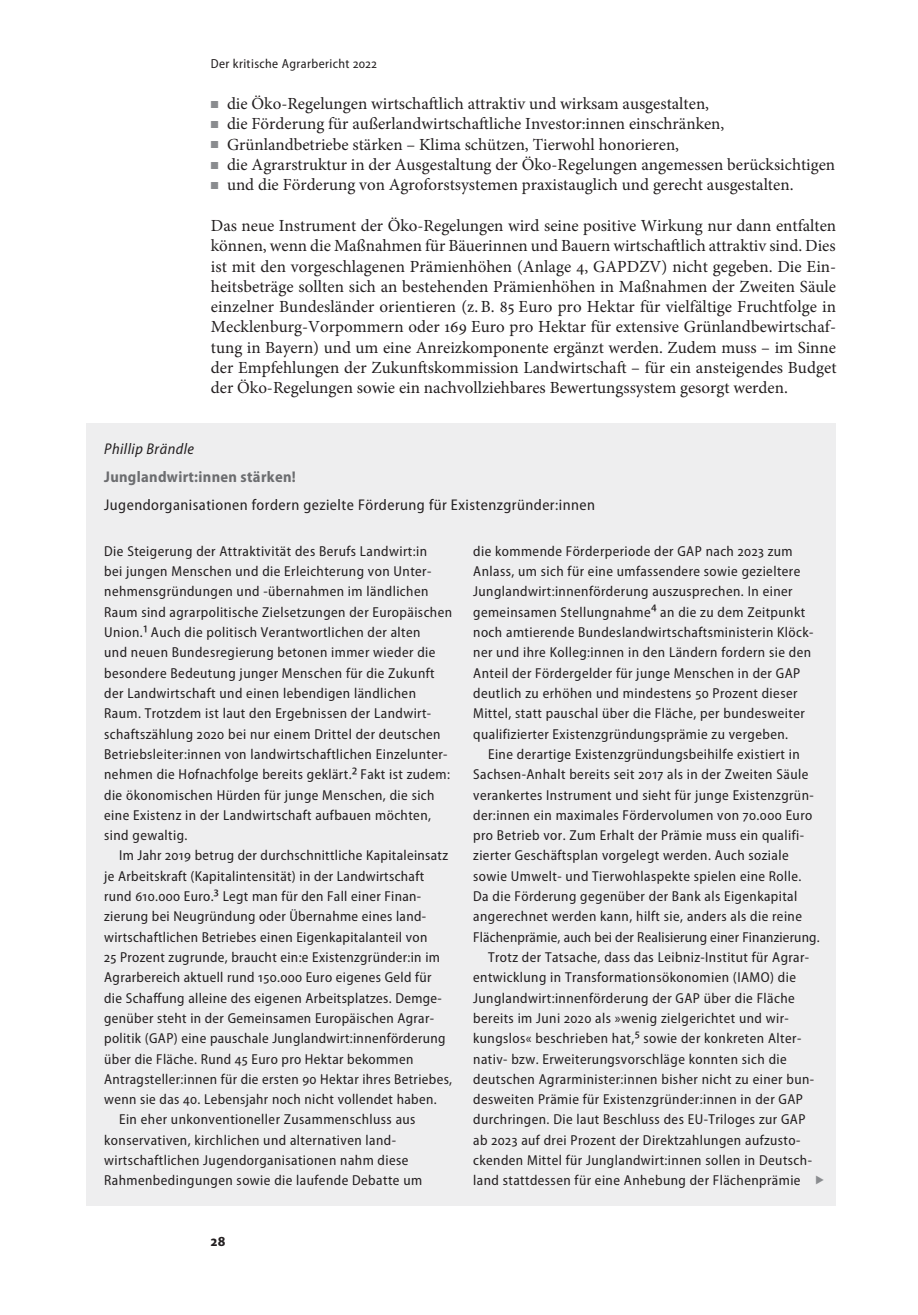
<style>
.page{position:relative;width:918px;height:1315px;background:#fff}
.page>*{position:absolute;margin:0;border:0;box-sizing:border-box;transform-origin:0 0}
.t1{font:16.97px/20.3px "Minion Pro";color:#231f20;text-align:justify}
.t2{font:semi-condensed 15.58px "Myriad Pro";letter-spacing:.03em;color:#231f20}
.t3{font:700 semi-condensed 15.58px "Myriad Pro";letter-spacing:.02em;color:#6c6d70}
.t4{font:italic semi-condensed 15.58px "Myriad Pro";letter-spacing:.03em;color:#231f20}
.t5{font:700 semi-condensed 14.88px "Myriad Pro";color:#231f20}
.t6{font:semi-condensed 14.35px/20.3px "Myriad Pro";letter-spacing:.03em;color:#231f20}
.t7{font:semi-condensed 14.35px "Myriad Pro";letter-spacing:.01em;color:#231f20}
.t8{font:semi-condensed 13.12px "Myriad Pro";letter-spacing:.03em;color:#231f20}
.s1{color:#8a8c8f}
.s2{font-size:17.5px}
</style>
<div class="page">
<div style="left:87px;top:423px;width:749px;height:782px;background:#eeeeef"></div>
<p class="t8" style="left:211px;top:57px;width:167px">Der kritische Agrarbericht 2022</p>
<p class="t1" style="left:211px;top:94px;width:500px"><span class="s1">■</span> die Öko-Regelungen wirtschaftlich attraktiv und wirksam ausgestalten,</p>
<p class="t1" style="left:211px;top:114px;width:515px"><span class="s1">■</span> die Förderung für außerlandwirtschaftliche Investor:innen einschränken,</p>
<p class="t1" style="left:211px;top:134px;width:470px"><span class="s1">■</span> Grünlandbetriebe stärken – Klima schützen, Tierwohl honorieren,</p>
<p class="t1" style="left:211px;top:154px;width:626px"><span class="s1">■</span> die Agrarstruktur in der Ausgestaltung der Öko-Regelungen angemessen berücksichtigen</p>
<p class="t1" style="left:211px;top:175px;width:584px"><span class="s1">■</span> und die Förderung von Agroforstsystemen praxistauglich und gerecht ausgestalten.</p>
<p class="t1" style="left:211px;top:215px;width:627px">Das neue Instrument der Öko-Regelungen wird seine positive Wirkung nur dann entfalten können, wenn die Maßnahmen für Bäuerinnen und Bauern wirtschaftlich attraktiv sind. Dies ist mit den vorgeschlagenen Prämienhöhen (Anlage 4, GAPDZV) nicht gegeben. Die Ein&shy;heitsbeträge sollten sich an bestehenden Prämienhöhen in Maßnahmen der Zweiten Säule einzelner Bundesländer orientieren (z.B. 85 Euro pro Hektar für vielfältige Fruchtfolge in Mecklenburg-Vorpommern oder 169 Euro pro Hektar für extensive Grünlandbewirtschaf&shy;tung in Bayern) und um eine Anreizkomponente ergänzt werden. Zudem muss – im Sinne der Empfehlungen der Zukunftskommission Landwirtschaft – für ein ansteigendes Budget der Öko-Regelungen sowie ein nachvollziehbares Bewertungssystem gesorgt werden.</p>
<p class="t4" style="left:104px;top:441px;width:91px">Phillip Brändle</p>
<p class="t3" style="left:104px;top:468px;width:193px">Junglandwirt:innen stärken!</p>
<p class="t2" style="left:104px;top:496px;width:492px">Jugendorganisationen fordern gezielte Förderung für Existenzgründer:innen</p>
<p class="t6" style="left:104px;top:541px;width:349px">Die Steigerung der Attraktivität des Berufs Landwirt:in<br>bei jungen Menschen und die Erleichterung von Unter&shy;nehmensgründungen und -übernahmen im ländlichen Raum sind agrarpolitische Zielsetzungen der Europäischen Union.<span class="s2">1</span> Auch die politisch Verantwortlichen der alten<br>und neuen Bundesregierung betonen immer wieder die besondere Bedeutung junger Menschen für die Zukunft der Landwirtschaft und einen lebendigen ländlichen Raum. Trotzdem ist laut den Ergebnissen der Landwirt&shy;schaftszählung 2020 bei nur einem Drittel der deutschen Betriebsleiter:innen von landwirtschaftlichen Einzelunter&shy;nehmen die Hofnachfolge bereits geklärt.<span class="s2">2</span> Fakt ist zudem: die ökonomischen Hürden für junge Menschen, die sich eine Existenz in der Landwirtschaft aufbauen möchten, sind gewaltig.</p>
<p class="t6" style="left:119px;top:846px;width:330px">Im Jahr 2019 betrug der durchschnittliche Kapitaleinsatz</p>
<p class="t6" style="left:104px;top:866px;width:321px">je Arbeitskraft (Kapitalintensität) in der Landwirtschaft</p>
<p class="t6" style="left:104px;top:886px;width:318px">rund 610.000 Euro.<span class="s2">3</span> Legt man für den Fall einer Finan-</p>
<p class="t6" style="left:104px;top:906px;width:323px">zierung bei Neugründung oder Übernahme eines land-</p>
<p class="t6" style="left:104px;top:927px;width:325px">wirtschaftlichen Betriebes einen Eigenkapitalanteil von</p>
<p class="t6" style="left:104px;top:947px;width:337px">25 Prozent zugrunde, braucht ein:e Existenzgründer:in im</p>
<p class="t6" style="left:104px;top:967px;width:329px">Agrarbereich aktuell rund 150.000 Euro eigenes Geld für</p>
<p class="t6" style="left:104px;top:988px;width:339px">die Schaffung alleine des eigenen Arbeitsplatzes. Demge-</p>
<p class="t6" style="left:104px;top:1008px;width:331px">genüber steht in der Gemeinsamen Europäischen Agrar-</p>
<p class="t6" style="left:104px;top:1028px;width:343px">politik (GAP) eine pauschale Junglandwirt:innenförderung</p>
<p class="t6" style="left:104px;top:1049px;width:311px">über die Fläche. Rund 45 Euro pro Hektar bekommen</p>
<p class="t6" style="left:104px;top:1069px;width:349px">Antragsteller:innen für die ersten 90 Hektar ihres Betriebes,</p>
<p class="t6" style="left:104px;top:1089px;width:334px">wenn sie das 40. Lebensjahr noch nicht vollendet haben.</p>
<p class="t6" style="left:119px;top:1109px;width:298px">Ein eher unkonventioneller Zusammenschluss aus</p>
<p class="t6" style="left:104px;top:1130px;width:293px">konservativen, kirchlichen und alternativen land-</p>
<p class="t6" style="left:104px;top:1150px;width:306px">wirtschaftlichen Jugendorganisationen nahm diese</p>
<p class="t6" style="left:104px;top:1170px;width:319px">Rahmenbedingungen sowie die laufende Debatte um</p>
<p class="t6" style="left:473px;top:541px;width:342px">die kommende Förderperiode der GAP nach 2023 zum Anlass, um sich für eine umfassendere sowie gezieltere Junglandwirt:innenförderung auszusprechen. In einer gemeinsamen Stellungnahme<span class="s2">4</span> an die zu dem Zeitpunkt noch amtierende Bundeslandwirtschaftsministerin Klöck&shy;ner und ihre Kolleg:innen in den Ländern fordern sie den Anteil der Fördergelder für junge Menschen in der GAP deutlich zu erhöhen und mindestens 50 Prozent dieser Mittel, statt pauschal über die Fläche, per bundesweiter qualifizierter Existenzgründungsprämie zu vergeben.</p>
<p class="t6" style="left:488px;top:744px;width:313px">Eine derartige Existenzgründungsbeihilfe existiert in</p>
<p class="t6" style="left:473px;top:764px;width:337px">Sachsen-Anhalt bereits seit 2017 als in der Zweiten Säule</p>
<p class="t6" style="left:473px;top:785px;width:341px">verankertes Instrument und sieht für junge Existenzgrün-</p>
<p class="t6" style="left:473px;top:805px;width:341px">der:innen ein maximales Fördervolumen von 70.000 Euro</p>
<p class="t6" style="left:473px;top:825px;width:332px">pro Betrieb vor. Zum Erhalt der Prämie muss ein qualifi-</p>
<p class="t6" style="left:473px;top:846px;width:317px">zierter Geschäftsplan vorgelegt werden. Auch soziale</p>
<p class="t6" style="left:473px;top:866px;width:330px">sowie Umwelt- und Tierwohlaspekte spielen eine Rolle.</p>
<p class="t6" style="left:473px;top:886px;width:326px">Da die Förderung gegenüber der Bank als Eigenkapital</p>
<p class="t6" style="left:473px;top:906px;width:330px">angerechnet werden kann, hilft sie, anders als die reine</p>
<p class="t7" style="left:473px;top:929px;width:348px">Flächenprämie, auch bei der Realisierung einer Finanzierung.</p>
<p class="t6" style="left:488px;top:947px;width:323px">Trotz der Tatsache, dass das Leibniz-Institut für Agrar-</p>
<p class="t6" style="left:473px;top:967px;width:324px">entwicklung in Transformationsökonomien (IAMO) die</p>
<p class="t6" style="left:473px;top:988px;width:323px">Junglandwirt:innenförderung der GAP über die Fläche</p>
<p class="t6" style="left:473px;top:1008px;width:317px">bereits im Juni 2020 als »wenig zielgerichtet und wir-</p>
<p class="t6" style="left:473px;top:1028px;width:330px">kungslos« beschrieben hat,<span class="s2">5</span> sowie der konkreten Alter-</p>
<p class="t6" style="left:473px;top:1049px;width:315px">nativ- bzw. Erweiterungsvorschläge konnten sich die</p>
<p class="t6" style="left:473px;top:1069px;width:342px">deutschen Agrarminister:innen bisher nicht zu einer bun-</p>
<p class="t6" style="left:473px;top:1089px;width:331px">desweiten Prämie für Existenzgründer:innen in der GAP</p>
<p class="t6" style="left:473px;top:1109px;width:334px">durchringen. Die laut Beschluss des EU-Triloges zur GAP</p>
<p class="t6" style="left:473px;top:1130px;width:329px">ab 2023 auf drei Prozent der Direktzahlungen aufzusto-</p>
<p class="t6" style="left:473px;top:1150px;width:340px">ckenden Mittel für Junglandwirt:innen sollen in Deutsch-</p>
<p class="t6" style="left:473px;top:1170px;width:329px">land stattdessen für eine Anhebung der Flächenprämie</p>
<p class="t5" style="left:211px;top:1233px;width:16px">28</p>
</div>
